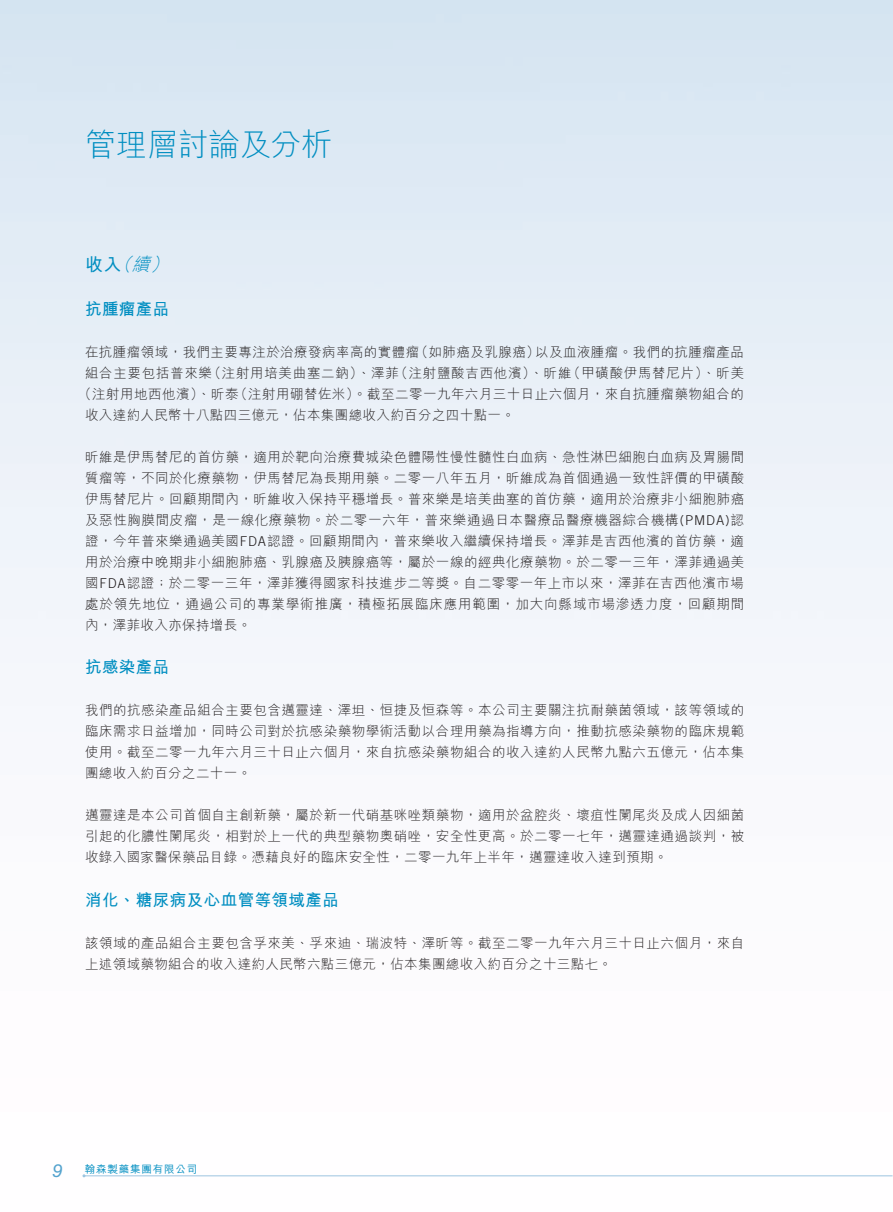
<style>
.page{position:relative;width:893px;height:1212px;background:#fff}
.page>*{position:absolute;margin:0;border:0;box-sizing:border-box;transform-origin:0 0}
.t1{font:300 31.5px "M Hei HK";letter-spacing:-.02em;color:#008ec1}
.t2{font:italic 300 18px "M Hei HK";color:#008ec1}
.t3{font:700 18px "M Hei HK";color:#008ec1}
.t4{font:italic 18px "Helvetica Neue LT Std";color:#54a3ce}
.t5{font:700 16.5px "M Hei HK";letter-spacing:.03em;color:#008ec1}
.t6{font:300 13.5px/21px "M Hei HK";letter-spacing:.035em;color:#231f20;text-align:justify}
.t7{font:500 10.5px "M Hei HK";letter-spacing:.08em;color:#008ec1}
.s1{font-family:"Trade Gothic LT Std"}
</style>
<div class="page">
<hr style="left:84px;top:1175px;width:808px;height:1px;background:#9cc5e0">
<h1 class="t1" style="left:85px;top:122px;width:249px">管理層討論及分析</h1>
<h2 class="t2" style="left:132px;top:252px;width:26px">續</h2>
<h2 class="t2" style="left:113px;top:252px;width:26px">（</h2>
<h2 class="t2" style="left:150px;top:252px;width:26px">(</h2>
<h2 class="t3" style="left:85px;top:252px;width:38px">收入</h2>
<p class="t5" style="left:85px;top:297px;width:86px">抗腫瘤產品</p>
<p class="t6" style="left:85px;top:341px;width:336px">在抗腫瘤領域，我們主要專注於治療發病率高的實體瘤</p>
<p class="t6" style="left:415px;top:341px;width:127px">（如肺癌及乳腺癌）</p>
<p class="t6" style="left:535px;top:341px;width:210px">以及血液腫瘤。我們的抗腫瘤產品</p>
<p class="t6" style="left:208px;top:362px;width:193px">（注射用培美曲塞二鈉）、澤菲</p>
<p class="t6" style="left:394px;top:362px;width:179px">（注射鹽酸吉西他濱）、昕維</p>
<p class="t6" style="left:567px;top:362px;width:179px">（甲磺酸伊馬替尼片）、昕美</p>
<p class="t6" style="left:85px;top:362px;width:129px">組合主要包括普來樂</p>
<p class="t6" style="left:234px;top:383px;width:511px">（注射用硼替佐米）。截至二零一九年六月三十日止六個月，來自抗腫瘤藥物組合的</p>
<p class="t6" style="left:85px;top:383px;width:431px;text-indent:-7px">（注射用地西他濱）、昕泰<br>收入達約人民幣十八點四三億元，佔本集團總收入約百分之四十點一。</p>
<p class="t6" style="left:85px;top:446px;width:661px">昕維是伊馬替尼的首仿藥，適用於靶向治療費城染色體陽性慢性髓性白血病、急性淋巴細胞白血病及胃腸間質瘤等，不同於化療藥物，伊馬替尼為長期用藥。二零一八年五月，昕維成為首個通過一致性評價的甲磺酸伊馬替尼片。回顧期間內，昕維收入保持平穩增長。普來樂是培美曲塞的首仿藥，適用於治療非小細胞肺癌及惡性胸膜間皮瘤，是一線化療藥物。於二零一六年，普來樂通過日本醫療品醫療機器綜合機構<span class="s1">(PMDA</span> 認<span class="s1">)</span>證，今年普來樂通過美國<span class="s1">FDA</span>認證。回顧期間內，普來樂收入繼續保持增長。澤菲是吉西他濱的首仿藥，適用於治療中晚期非小細胞肺癌、乳腺癌及胰腺癌等，屬於一線的經典化療藥物。於二零一三年，澤菲通過美國<span class="s1">FDA</span>認證；於二零一三年，澤菲獲得國家科技進步二等獎。自二零零一年上市以來，澤菲在吉西他濱市場處於領先地位，通過公司的專業學術推廣，積極拓展臨床應用範圍，加大向縣域市場滲透力度，回顧期間內，澤菲收入亦保持增長。</p>
<p class="t5" style="left:85px;top:655px;width:86px">抗感染產品</p>
<p class="t6" style="left:85px;top:699px;width:661px">我們的抗感染產品組合主要包含邁靈達、澤坦、恒捷及恒森等。本公司主要關注抗耐藥菌領域，該等領域的臨床需求日益增加，同時公司對於抗感染藥物學術活動以合理用藥為指導方向，推動抗感染藥物的臨床規範使用。截至二零一九年六月三十日止六個月，來自抗感染藥物組合的收入達約人民幣九點六五億元，佔本集團總收入約百分之二十一。</p>
<p class="t6" style="left:85px;top:804px;width:661px">邁靈達是本公司首個自主創新藥，屬於新一代硝基咪唑類藥物，適用於盆腔炎、壞疽性闌尾炎及成人因細菌引起的化膿性闌尾炎，相對於上一代的典型藥物奧硝唑，安全性更高。於二零一七年，邁靈達通過談判，被收錄入國家醫保藥品目錄。憑藉良好的臨床安全性，二零一九年上半年，邁靈達收入達到預期。</p>
<p class="t5" style="left:85px;top:888px;width:255px">消化、糖尿病及心血管等領域產品</p>
<p class="t6" style="left:85px;top:932px;width:661px">該領域的產品組合主要包含孚來美、孚來迪、瑞波特、澤昕等。截至二零一九年六月三十日止六個月，來自上述領域藥物組合的收入達約人民幣六點三億元，佔本集團總收入約百分之十三點七。</p>
<h2 class="t4" style="left:53px;top:1160px;width:12px">9</h2>
<p class="t7" style="left:85px;top:1161px;width:114px">翰森製藥集團有限公司</p>
</div>
